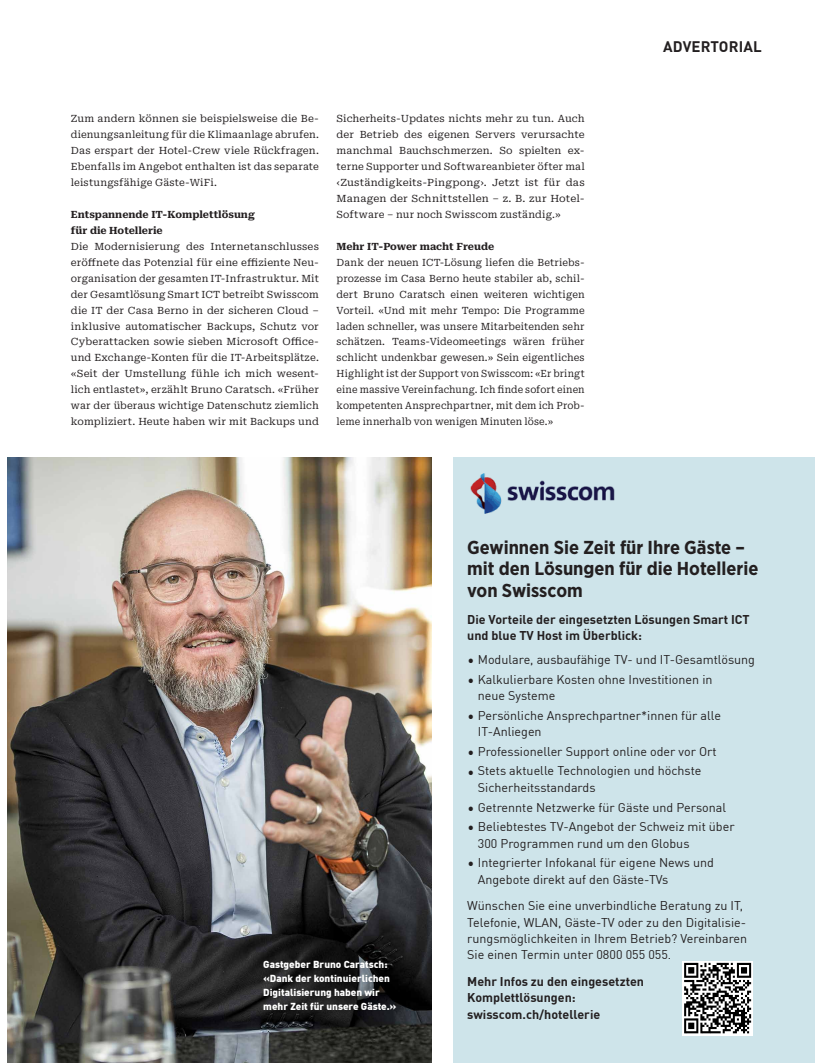
<style>
.page{position:relative;width:815px;height:1063px;background:#fff}
.page>*{position:absolute;margin:0;border:0;box-sizing:border-box;transform-origin:0 0}
.t1{font:700 18.75px/21.9px "Gotham Narrow";color:#231f20}
.t2{font:700 15px "DINOT";letter-spacing:.01em;color:#231f20}
.t3{font:12.5px/16.2px "DINOT";color:#231f20}
.t4{font:700 12.5px/16.2px "DINOT";color:#231f20}
.t5{font:10px/16px "Roboto Serif";letter-spacing:.01em;color:#231f20;text-align:justify}
.t6{font:900 10px/13.8px "DINOT";color:#fff}
.t7{font:700 10px/16px "Roboto Serif";color:#231f20}
.s1{font-family:"Gotham Narrow";font-size:17.5px}
</style>
<div class="page">
<img style="left:7px;top:457px;width:425px;height:606px">
<div style="left:453px;top:457px;width:362px;height:606px;background:#cee4ea"></div>
<svg style="left:682px;top:961px;width:71px;height:74px"></svg>
<svg style="left:684px;top:963px;width:67px;height:70px;background:#7a7a7a"></svg>
<img style="left:470px;top:473px;width:145px;height:41px">
<p class="t5" style="left:71px;top:110px;width:250px">Zum andern können sie beispielsweise die Be&shy;dienungsanleitung für die Klimaanlage abrufen.<br>Das erspart der Hotel-Crew viele Rückfragen.<br>Ebenfalls im Angebot enthalten ist das separate leistungsfähige Gäste-WiFi.</p>
<p class="t7" style="left:71px;top:206px;width:185px">Entspannende IT-Komplettlösung für die Hotellerie</p>
<p class="t5" style="left:71px;top:238px;width:250px">Die Modernisierung des Internetanschlusses eröffnete das Potenzial für eine effiziente Neu&shy;organisation der gesamten IT-Infrastruktur. Mit der Gesamtlösung Smart ICT betreibt Swisscom die IT der Casa Berno in der sicheren Cloud – inklusive automatischer Backups, Schutz vor Cyberattacken sowie sieben Microsoft Office&shy;und Exchange-Konten für die IT-Arbeitsplätze. «Seit der Umstellung fühle ich mich wesent&shy;lich entlastet», erzählt Bruno Caratsch. «Früher war der überaus wichtige Datenschutz ziemlich kompliziert. Heute haben wir mit Backups und</p>
<p class="t5" style="left:337px;top:110px;width:250px">Sicherheits-Updates nichts mehr zu tun. Auch der Betrieb des eigenen Servers verursachte manchmal Bauchschmerzen. So spielten ex&shy;terne Supporter und Softwareanbieter öfter mal ‹Zuständigkeits-Pingpong›. Jetzt ist für das Managen der Schnittstellen – z. B. zur Hotel-Software – nur noch Swisscom zuständig.»</p>
<p class="t7" style="left:337px;top:238px;width:159px">Mehr IT-Power macht Freude</p>
<p class="t5" style="left:337px;top:254px;width:250px">Dank der neuen ICT-Lösung liefen die Betriebs&shy;prozesse im Casa Berno heute stabiler ab, schil&shy;dert Bruno Caratsch einen weiteren wichtigen Vorteil. «Und mit mehr Tempo: Die Programme laden schneller, was unsere Mitarbeitenden sehr schätzen. Teams-Videomeetings wären früher schlicht undenkbar gewesen.» Sein eigentliches Highlight ist der Support von Swisscom: «Er bringt eine massive Vereinfachung. Ich finde sofort einen kompetenten Ansprechpartner, mit dem ich Prob&shy;leme innerhalb von wenigen Minuten löse.»</p>
<h2 class="t2" style="left:663px;top:35px;width:100px">ADVERTORIAL</h2>
<p class="t6" style="left:263px;top:957px;width:135px">Gastgeber Bruno Caratsch: «Dank der kontinuierlichen<br>Digitalisierung haben wir mehr Zeit für unsere Gäste.»</p>
<h1 class="t1" style="left:467px;top:536px;width:293px">Gewinnen Sie Zeit für Ihre Gäste – mit den Lösungen für die Hotellerie von Swisscom</h1>
<p class="t4" style="left:467px;top:610px;width:284px">Die Vorteile der eingesetzten Lösungen Smart ICT und blue TV Host im Überblick:</p>
<p class="t3" style="left:467px;top:650px;width:289px"><span class="s1">•</span> Modulare, ausbaufähige TV- und IT-Gesamtlösung</p>
<p class="t3" style="left:478px;top:670px;width:236px;text-indent:-11px"><span class="s1">•</span> Kalkulierbare Kosten ohne Investitionen in neue Systeme</p>
<p class="t3" style="left:478px;top:706px;width:245px;text-indent:-11px"><span class="s1">•</span> Persönliche Ansprechpartner*innen für alle<br>IT-Anliegen</p>
<p class="t3" style="left:467px;top:742px;width:251px"><span class="s1">•</span> Professioneller Support online oder vor Ort</p>
<p class="t3" style="left:478px;top:762px;width:225px;text-indent:-11px"><span class="s1">•</span> Stets aktuelle Technologien und höchste<br>Sicherheitsstandards</p>
<p class="t3" style="left:467px;top:798px;width:261px"><span class="s1">•</span> Getrennte Netzwerke für Gäste und Personal</p>
<p class="t3" style="left:478px;top:818px;width:258px;text-indent:-11px"><span class="s1">•</span> Beliebtestes TV-Angebot der Schweiz mit über<br>300 Programmen rund um den Globus</p>
<p class="t3" style="left:478px;top:854px;width:238px;text-indent:-11px"><span class="s1">•</span> Integrierter Infokanal für eigene News und<br>Angebote direkt auf den Gäste-TVs</p>
<p class="t3" style="left:467px;top:897px;width:281px">Wünschen Sie eine unverbindliche Beratung zu IT, Telefonie, WLAN, Gäste-TV oder zu den Digitalisie&shy;rungsmöglichkeiten in Ihrem Betrieb? Vereinbaren Sie einen Termin unter 0800 055 055.</p>
<p class="t4" style="left:467px;top:972px;width:178px">Mehr Infos zu den eingesetzten<br>Komplettlösungen: swisscom.ch/hotellerie</p>
</div>
